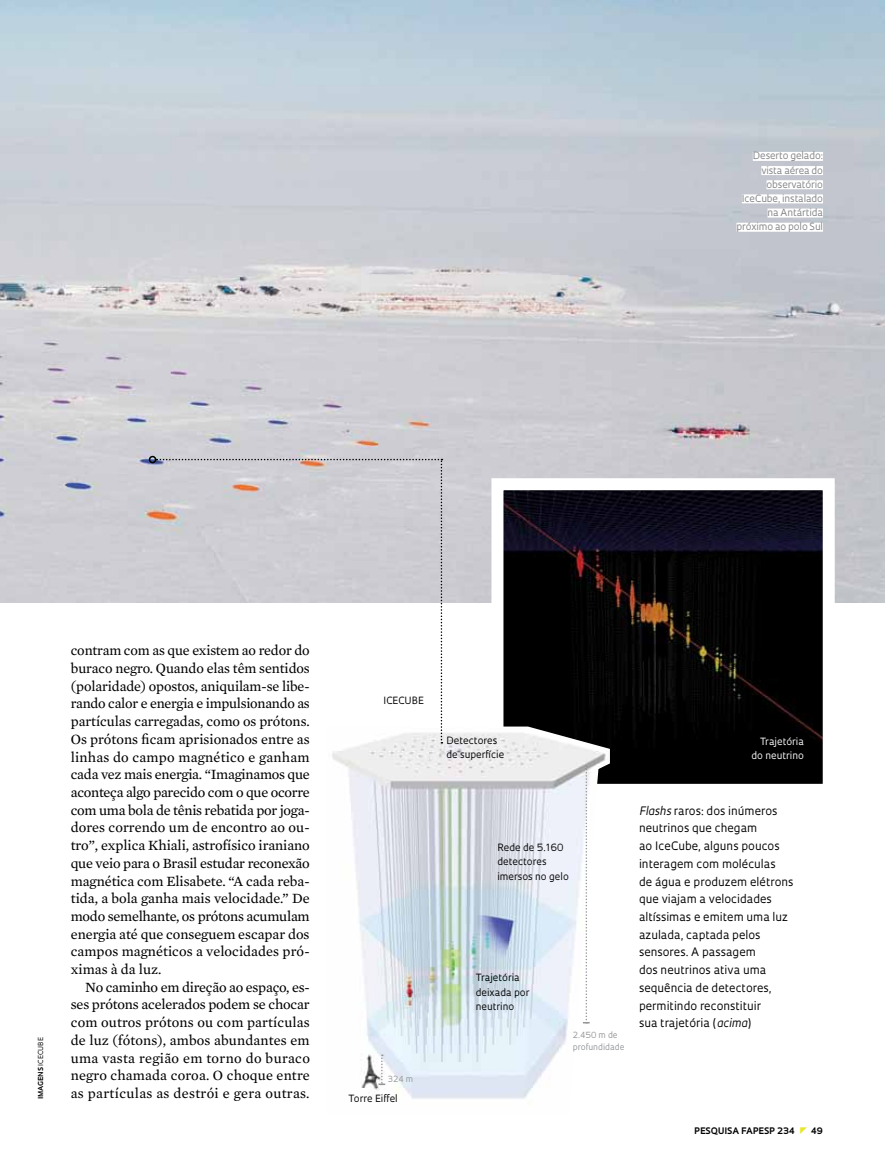
<style>
.page{position:relative;width:885px;height:1169px;background:#fff}
.page>*{position:absolute;margin:0;border:0;box-sizing:border-box;transform-origin:0 0}
.t1{font:14.4px/17.7px "Mercury Text G2";letter-spacing:.005em;color:#000;text-align:justify}
.t2{font:11.4px/17.7px "Oculum";color:#000}
.t3{font:9.75px/14.1px "Oculum";color:#000}
.t4{font:9.75px/14.1px "Oculum";letter-spacing:-.01em;color:#808285;text-align:right}
.t5{font:9.75px/14.1px "Oculum";color:#fff;text-align:right}
.t6{font:700 8.7px "Oculum";letter-spacing:.015em;color:#000}
.t7{font:8.25px/12px "Oculum";color:#939598}
.t8{font:700 6.75px "Oculum";letter-spacing:.015em;color:#000}
.s1{font-weight:400}
.s2{font-style:italic}
</style>
<div class="page">
<img style="left:0;top:0;width:885px;height:602px">
<svg style="left:485px;top:472px;width:356px;height:312px;background:#2c2a2d"></svg>
<img style="left:332px;top:726px;width:278px;height:373px">
<svg style="left:156px;top:459px;width:286px;height:284px"></svg>
<div style="left:149px;top:456px;width:7px;height:7px;border:2px solid #000;border-radius:50%"></div>
<div style="left:753px;top:152px;width:70px;height:9px;background:#fff"></div>
<div style="left:761px;top:166px;width:62px;height:9px;background:#fff"></div>
<div style="left:767px;top:180px;width:56px;height:9px;background:#fff"></div>
<div style="left:742px;top:194px;width:81px;height:9px;background:#fff"></div>
<div style="left:768px;top:208px;width:55px;height:9px;background:#fff"></div>
<div style="left:737px;top:223px;width:86px;height:9px;background:#fff"></div>
<svg style="left:583px;top:765px;width:7px;height:258px"></svg>
<svg style="left:378px;top:1054px;width:7px;height:31px"></svg>
<p class="t4" style="left:737px;top:148px;width:88px">Deserto gelado: vista aérea do observatório<br>I ceCube, instalado na Antártida próximo ao polo Sul</p>
<p class="t8" style="left:36px;top:1098px;width:63px;rotate:-90deg">imagens <span class="s1">icecu be</span></p>
<p class="t1" style="left:71px;top:641px;width:241px">contram com as que existem ao redor do buraco negro. Quando elas têm sentidos (polaridade) opostos, aniquilam-se libe&shy;rando calor e energia e impulsionando as partículas carregadas, como os prótons.<br>Os prótons ficam aprisionados entre as linhas do campo magnético e ganham cada vez mais energia. “Imaginamos que aconteça algo parecido com o que ocorre com uma bola de tênis rebatida por joga&shy;dores correndo um de encontro ao ou&shy;tro”, explica Khiali, astrofísico iraniano que veio para o Brasil estudar reconexão magnética com Elisabete. “A cada reba&shy;tida, a bola ganha mais velocidade.” De modo semelhante, os prótons acumulam energia até que conseguem escapar dos campos magnéticos a velocidades pró&shy;ximas à da luz.</p>
<p class="t1" style="left:71px;top:977px;width:241px;text-indent:14px">No caminho em direção ao espaço, es&shy;ses prótons acelerados podem se chocar com outros prótons ou com partículas de luz (fótons), ambos abundantes em uma vasta região em torno do buraco negro chamada coroa. O choque entre as partículas as destrói e gera outras.</p>
<p class="t3" style="left:384px;top:693px;width:42px">IceCu be</p>
<p class="t7" style="left:388px;top:1072px;width:27px">324 m</p>
<p class="t3" style="left:349px;top:1090px;width:51px">Torre Eiffel</p>
<p class="t3" style="left:446px;top:733px;width:59px">Detectores de superfície</p>
<p class="t5" style="left:751px;top:734px;width:54px">Trajetória do neutrino</p>
<p class="t3" style="left:497px;top:840px;width:73px">Rede de 5.160 detectores imersos no gelo</p>
<p class="t3" style="left:476px;top:970px;width:55px">Trajetória deixada por neutrino</p>
<p class="t7" style="left:573px;top:1028px;width:53px">2.450 m de profundidade</p>
<p class="t2" style="left:639px;top:801px;width:156px"><span class="s2">Flashs</span> raros: dos inúmeros neutrinos que chegam<br>ao I ceCube, alguns poucos interagem com moléculas<br>de água e produzem elétrons que viajam a velocidades altíssimas e emitem uma luz azulada, captada pelos sensores. A passagem<br>dos neutrinos ativa uma sequência de detectores, permitindo reconstituir<br>sua trajetória (<span class="s2">acima</span>)</p>
<p class="t6" style="left:694px;top:1124px;width:102px">pESQUISA FAPESP 234</p>
<p class="t6" style="left:811px;top:1124px;width:14px">49</p>
</div>
